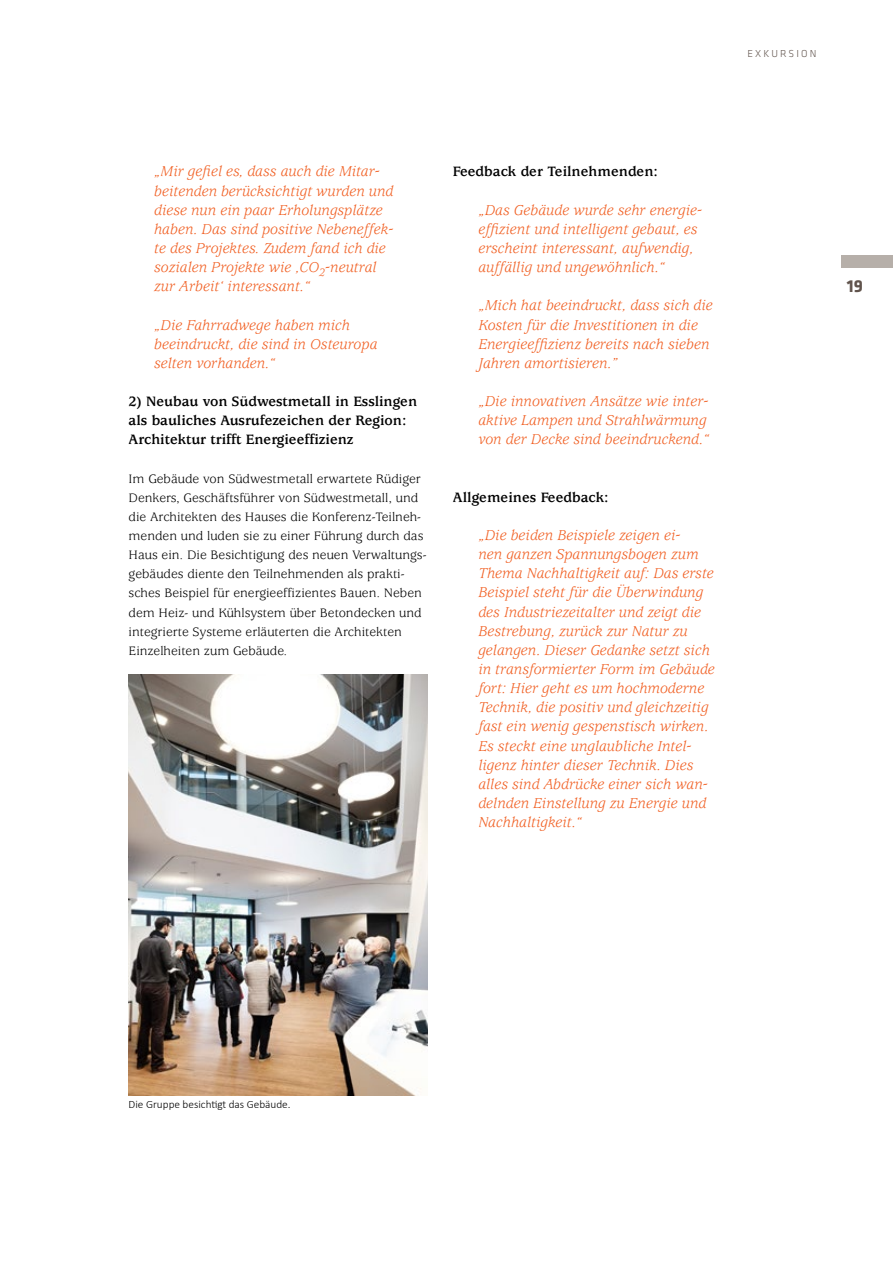
<style>
.page{position:relative;width:893px;height:1263px;background:#fff}
.page>*{position:absolute;margin:0;border:0;box-sizing:border-box;transform-origin:0 0}
.t1{font:700 18px "Klavika Basic";color:#61544d}
.Zitat{font:italic 15.75px/19.2px "Usherwood Std";color:#f15f22}
.Absatzüberschrift{font:700 15px/19.2px "Usherwood Std";color:#000}
.t2{font:13.5px/19.2px "Usherwood Std";color:#000}
.t3{font:300 11.25px "Calibri";color:#000}
.t4{font:300 10.5px "Klavika Basic";letter-spacing:.2em;color:#61544d}
</style>
<div class="page">
<div style="left:842px;top:255px;width:51px;height:13px;background:#b6afa9"></div>
<img style="left:129px;top:674px;width:299px;height:421px">
<p class="t4" style="left:747px;top:47px;width:70px">EXKURSION</p>
<p class="Zitat" style="left:154px;top:163px;width:241px">„Mir gefiel es, dass auch die Mitar&shy;beitenden berücksichtigt wurden und diese nun ein paar Erholungsplätze haben. Das sind positive Nebeneffek&shy;te des Projektes. Zudem fand ich die sozialen Projekte wie ‚CO<sub>2</sub>-neutral zur Arbeit‘ interessant.“</p>
<p class="Zitat" style="left:154px;top:316px;width:225px">„Die Fahrradwege haben mich beeindruckt, die sind in Osteuropa selten vorhanden.“</p>
<p class="Absatzüberschrift" style="left:129px;top:392px;width:290px">2) Neubau von Südwestmetall in Esslingen als bauliches Ausrufezeichen der Region:<br>Architektur trifft Energieeffizienz</p>
<p class="t2" style="left:129px;top:469px;width:299px">Im Gebäude von Südwestmetall erwartete Rüdiger Denkers, Geschäftsführer von Südwestmetall, und die Architekten des Hauses die Konferenz-Teilneh&shy;menden und luden sie zu einer Führung durch das Haus ein. Die Besichtigung des neuen Verwaltungs&shy;gebäudes diente den Teilnehmenden als prakti&shy;sches Beispiel für energieeffizientes Bauen. Neben dem Heiz- und Kühlsystem über Betondecken und integrierte Systeme erläuterten die Architekten Einzelheiten zum Gebäude.</p>
<p class="Absatzüberschrift" style="left:453px;top:163px;width:207px">Feedback der Teilnehmenden:</p>
<p class="Zitat" style="left:478px;top:201px;width:225px">„Das Gebäude wurde sehr energie&shy;effizient und intelligent gebaut, es erscheint interessant, aufwendig, auffällig und ungewöhnlich.“</p>
<p class="Zitat" style="left:478px;top:297px;width:236px">„Mich hat beeindruckt, dass sich die Kosten für die Investitionen in die Energieeffizienz bereits nach sieben Jahren amortisieren.”</p>
<p class="Zitat" style="left:478px;top:392px;width:233px">„Die innovativen Ansätze wie inter&shy;aktive Lampen und Strahlwärmung von der Decke sind beeindruckend.“</p>
<p class="Absatzüberschrift" style="left:453px;top:488px;width:157px">Allgemeines Feedback:</p>
<p class="Zitat" style="left:478px;top:526px;width:238px">„Die beiden Beispiele zeigen ei-<br>nen ganzen Spannungsbogen zum Thema Nachhaltigkeit auf: Das erste Beispiel steht für die Überwindung des Industriezeitalter und zeigt die Bestrebung, zurück zur Natur zu gelangen. Dieser Gedanke setzt sich in transformierter Form im Gebäude fort: Hier geht es um hochmoderne Technik, die positiv und gleichzeitig fast ein wenig gespenstisch wirken.<br>Es steckt eine unglaubliche Intel&shy;ligenz hinter dieser Technik. Dies alles sind Abdrücke einer sich wan&shy;delnden Einstellung zu Energie und Nachhaltigkeit.“</p>
<p class="t1" style="left:847px;top:273px;width:18px">19</p>
<p class="t3" style="left:129px;top:1097px;width:163px">Die Gruppe besichtigt das Gebäude.</p>
</div>
